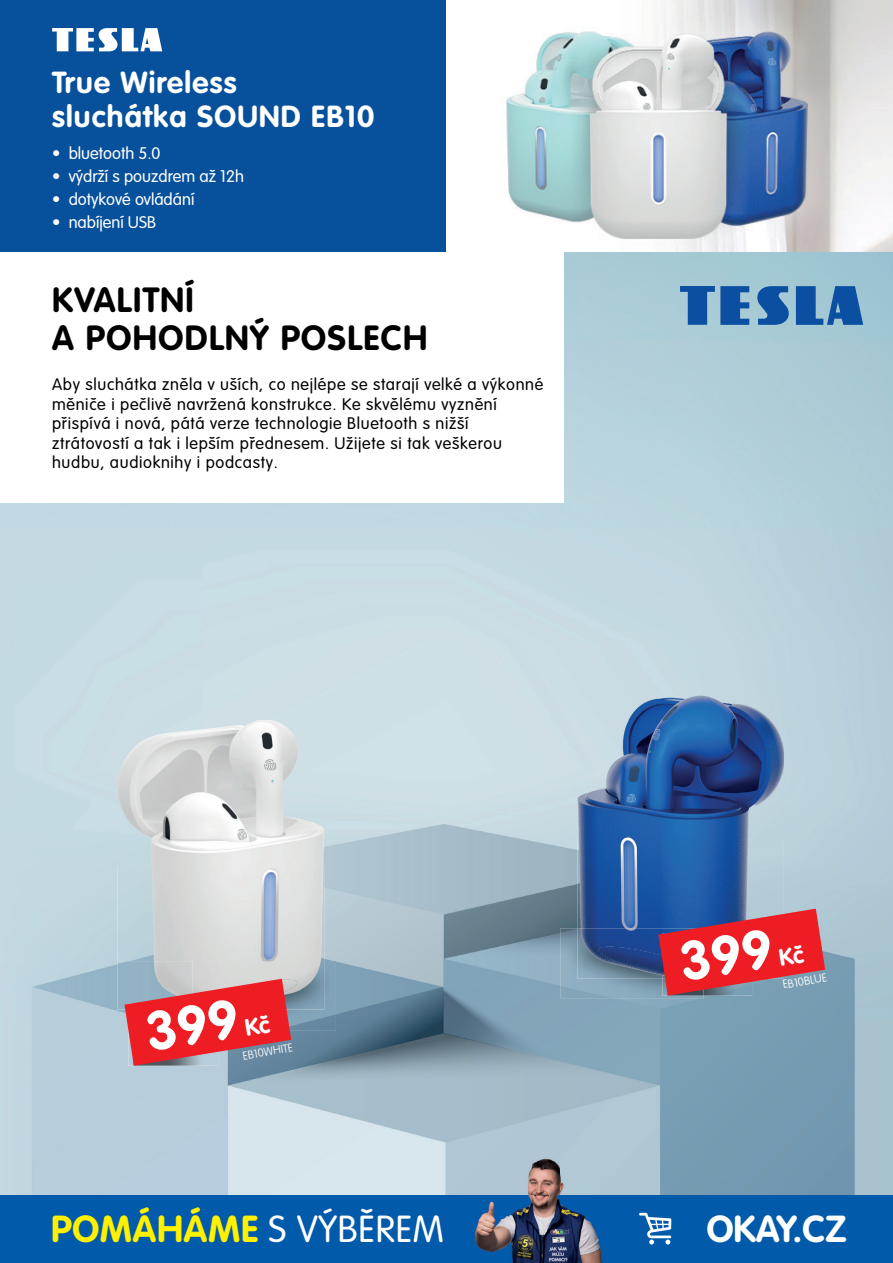
<style>
.page{position:relative;width:893px;height:1263px;background:#fff}
.page>*{position:absolute;margin:0;border:0;box-sizing:border-box;transform-origin:0 0}
.t1{font:700 37.05px "VAG Rounded LT Pro";letter-spacing:.02em;color:#fff101}
.t2{font:700 37.05px "VAG Rounded LT Pro";color:#fff}
.t3{font:700 34.5px/37.5px "VAG Rounded LT Pro";letter-spacing:.04em;color:#000}
.t4{font:700 30px/34.5px "VAG Rounded LT Pro";letter-spacing:.04em;color:#fff}
.t5{font:300 16.65px "VAG Rounded LT Pro";color:#fff}
.t6{font:300 16.5px/19.5px "VAG Rounded LT Pro";letter-spacing:.04em;color:#000}
.t7{font:100 11.4px "VAG Rounded LT Pro";color:#fff}
.s1{font-weight:300;color:#fff}
</style>
<div class="page">
<img style="left:0;top:252px;width:893px;height:943px">
<img style="left:560px;top:928px;width:143px;height:70px">
<div style="left:0;top:226px;width:563px;height:276px;background:#fff"></div>
<div style="left:0;top:0;width:893px;height:252px;background:#07509c"></div>
<div style="left:0;top:1195px;width:893px;height:68px;background:#015aaa"></div>
<img style="left:475px;top:1158px;width:128px;height:105px">
<svg style="left:639px;top:1213px;width:32px;height:31px"></svg>
<img style="left:577px;top:696px;width:207px;height:232px">
<img style="left:577px;top:928px;width:20px;height:51px">
<img style="left:299px;top:961px;width:37px;height:70px">
<img style="left:118px;top:720px;width:206px;height:289px">
<img style="left:446px;top:0;width:447px;height:252px">
<svg style="left:52px;top:28px;width:110px;height:23px"></svg>
<svg style="left:680px;top:286px;width:183px;height:39px;background:#427bb4"></svg>
<svg style="left:597px;top:909px;width:228px;height:86px;background:#9d4762"></svg>
<svg style="left:124px;top:977px;width:175px;height:89px;background:#cd515a"></svg>
<h3 class="t4" style="left:52px;top:65px;width:324px">True Wireless sluchátka SOUND EB10</h3>
<p class="t5" style="left:52px;top:144px;width:110px">• bluetooth 5.0</p>
<p class="t5" style="left:52px;top:167px;width:193px">• výdrží s pouzdrem až 12h</p>
<p class="t5" style="left:52px;top:189px;width:144px">• dotykové ovládání</p>
<p class="t5" style="left:52px;top:212px;width:105px">• nabíjení USB</p>
<h2 class="t3" style="left:52px;top:282px;width:377px">KVALITNÍ<br>A POHODLNÝ POSLECH</h2>
<p class="t6" style="left:52px;top:375px;width:493px">Aby sluchátka zněla v uších, co nejlépe se starají velké a výkonné měniče i pečlivě navržená konstrukce. Ke skvělému vyznění přispívá i nová, pátá verze technologie Bluetooth s nižší ztrátovostí a tak i lepším přednesem. Užijete si tak veškerou hudbu, audioknihy i podcasty.</p>
<p class="t7" style="left:242px;top:1049px;width:52px;rotate:-10deg">EB10WHITE</p>
<p class="t7" style="left:782px;top:978px;width:46px;rotate:-10deg">EB10BLUE</p>
<h1 class="t1" style="left:51px;top:1205px;width:394px">POMÁHÁME <span class="s1">S VÝBĚREM</span></h1>
<h1 class="t2" style="left:707px;top:1205px;width:142px">OKAY.CZ</h1>
</div>
